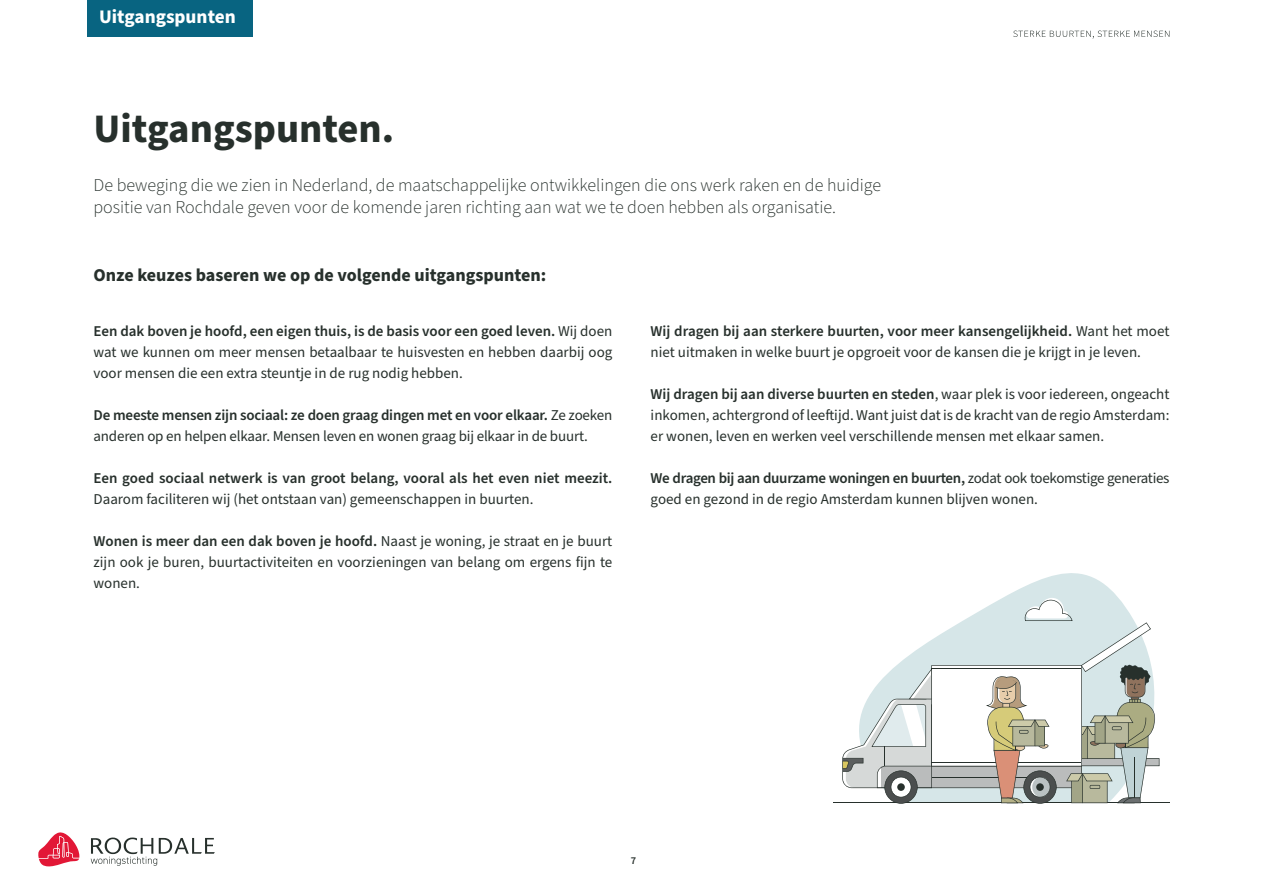
<style>
.page{position:relative;width:1263px;height:893px;background:#fff}
.page>*{position:absolute;margin:0;border:0;box-sizing:border-box;transform-origin:0 0}
.t1{font:700 40.5px "Source Sans Pro";color:#27302c}
.t2{font:700 19.2px "Source Sans Pro";color:#fff}
.t3{font:300 18px "Source Sans Pro";color:#27302c}
.t4{font:700 18px "Source Sans Pro";color:#27302c}
.t5{font:15px/21px "Source Sans Pro";color:#27302c;text-align:justify}
.t6{font:600 15px/21px "Source Sans Pro";color:#27302c}
.t7{font:600 10.5px "Source Sans Pro";color:#27302c}
.s1{font-weight:600}
.s2{font-weight:400}
</style>
<div class="page">
<svg style="left:38px;top:832px;width:42px;height:34px"></svg>
<svg style="left:91px;top:837px;width:124px;height:29px"></svg>
<div style="left:87px;top:0;width:166px;height:36px;background:#086481"></div>
<svg style="left:1003px;top:573px;width:157px;height:194px"></svg>
<hr style="left:833px;top:802px;width:336px;height:1px;background:#27302c">
<svg style="left:842px;top:598px;width:317px;height:206px"></svg>
<svg style="left:1013px;top:31px;width:156px;height:8px"></svg>
<p class="t2" style="left:99px;top:4px;width:138px">Uitgangspunten</p>
<p class="t1" style="left:94px;top:101px;width:302px">Uitgangspunten.</p>
<p class="t3" style="left:94px;top:173px;width:789px">De beweging die we zien in Nederland, de maatschappelijke ontwikkelingen die ons werk raken en de huidige</p>
<p class="t3" style="left:94px;top:195px;width:744px">positie van Rochdale geven voor de komende jaren richting aan wat we te doen hebben als organisatie.</p>
<p class="t4" style="left:94px;top:262px;width:454px">Onze keuzes baseren we op de volgende uitgangspunten:</p>
<p class="t5" style="left:94px;top:321px;width:520px"><span class="s1">Een dak boven je hoofd, een eigen thuis, is de basis voor een goed leven.</span> Wij doen wat we kunnen om meer mensen betaalbaar te huisvesten en hebben daarbij oog voor mensen die een extra steuntje in de rug nodig hebben.</p>
<p class="t5" style="left:94px;top:405px;width:520px"><span class="s1">De meeste mensen zijn sociaal: ze doen graag dingen met en voor elkaar.</span> Ze zoeken anderen op en helpen elkaar. Mensen leven en wonen graag bij elkaar in de buurt.</p>
<p class="t6" style="left:94px;top:468px;width:520px">Een goed sociaal netwerk is van groot belang, vooral als het even niet meezit.<br><span class="s2">Daarom faciliteren wij (het ontstaan van) gemeenschappen in buurten.</span></p>
<p class="t5" style="left:94px;top:531px;width:520px"><span class="s1">Wonen is meer dan een dak boven je hoofd.</span> Naast je woning, je straat en je buurt zijn ook je buren, buurtactiviteiten en voorzieningen van belang om ergens fijn te wonen.</p>
<p class="t5" style="left:651px;top:321px;width:520px"><span class="s1">Wij dragen bij aan sterkere buurten, voor meer kansengelijkheid.</span> Want het moet niet uitmaken in welke buurt je opgroeit voor de kansen die je krijgt in je leven.</p>
<p class="t5" style="left:651px;top:384px;width:520px"><span class="s1">Wij dragen bij aan diverse buurten en steden</span>, waar plek is voor iedereen, ongeacht inkomen, achtergrond of leeftijd. Want juist dat is de kracht van de regio Amsterdam: er wonen, leven en werken veel verschillende mensen met elkaar samen.</p>
<p class="t5" style="left:651px;top:468px;width:520px"><span class="s1">We dragen bij aan duurzame woningen en buurten,</span> zodat ook toekomstige generaties goed en gezond in de regio Amsterdam kunnen blijven wonen.</p>
<p class="t7" style="left:631px;top:854px;width:7px">7</p>
</div>
